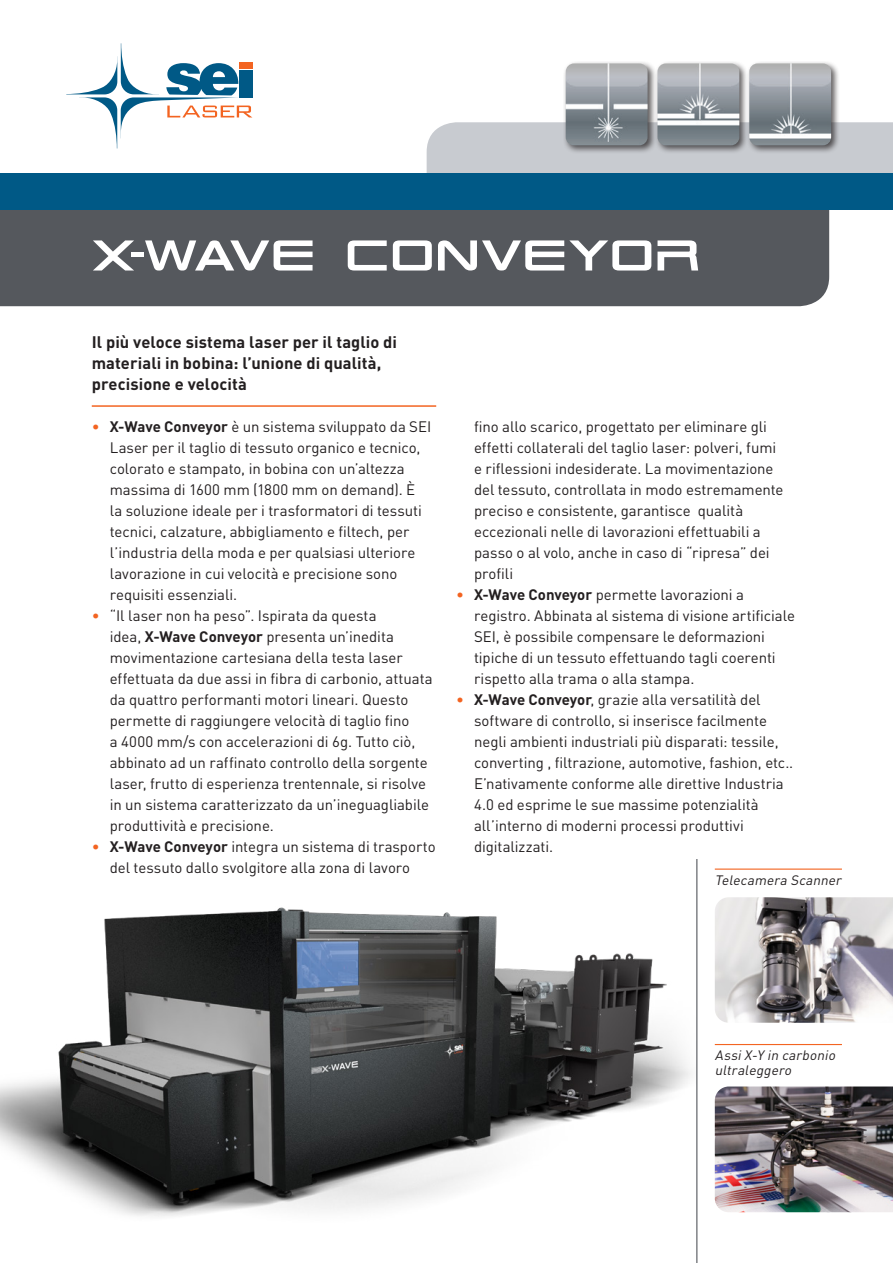
<style>
.page{position:relative;width:893px;height:1263px;background:#fff}
.page>*{position:absolute;margin:0;border:0;box-sizing:border-box;transform-origin:0 0}
.t1{font:57px "TR 909";letter-spacing:-.01em;color:#fff}
.t2{font:700 16.5px/21px "DIN Pro";letter-spacing:.005em;color:#231f20}
.t3{font:15px/21px "DIN Pro";letter-spacing:-.005em;color:#231f20}
.testo-immagini{font:italic 13.5px/15px "DIN Pro";color:#231f20}
.s1{color:#f36421}
.s2{font-weight:700}
</style>
<div class="page">
<div style="left:427px;top:122px;width:466px;height:51px;background:#c8cbd0"></div>
<div style="left:0;top:209px;width:829px;height:97px;background:#55585d"></div>
<div style="left:0;top:173px;width:893px;height:36px;background:#005986"></div>
<hr style="left:92px;top:405px;width:344px;height:2px;background:#f36421">
<div style="left:746px;top:61px;width:94px;height:94px;background:#231f20;opacity:.75"></div>
<img style="left:749px;top:63px;width:82px;height:82px">
<div style="left:655px;top:61px;width:94px;height:94px;background:#231f20;opacity:.75"></div>
<img style="left:657px;top:63px;width:82px;height:82px">
<div style="left:563px;top:61px;width:94px;height:94px;background:#231f20;opacity:.75"></div>
<img style="left:566px;top:63px;width:82px;height:82px">
<img style="left:715px;top:1086px;width:178px;height:126px">
<hr style="left:715px;top:1044px;width:127px;height:1px;background:#f36421">
<hr style="left:696px;top:859px;width:1px;height:404px;background:#55585d">
<img style="left:0;top:907px;width:691px;height:310px">
<hr style="left:715px;top:868px;width:127px;height:2px;background:#f36421">
<svg style="left:66px;top:43px;width:186px;height:106px"></svg>
<img style="left:715px;top:897px;width:178px;height:126px">
<p class="t1" style="left:92px;top:217px;width:610px">x-wave conveyor</p>
<p class="t2" style="left:92px;top:330px;width:307px">Il più veloce sistema laser per il taglio di materiali in bobina: l’unione di qualità, precisione e velocità</p>
<p class="t3" style="left:110px;top:415px;width:323px;text-indent:-18px"><span class="s1">•</span> <span class="s2">X-Wave Conveyor</span> è un sistema sviluppato da SEI Laser per il taglio di tessuto organico e tecnico, colorato e stampato, in bobina con un’altezza massima di 1600 mm (1800 mm on demand). È la soluzione ideale per i trasformatori di tessuti tecnici, calzature, abbigliamento e filtech, per l’industria della moda e per qualsiasi ulteriore lavorazione in cui velocità e precisione sono requisiti essenziali.</p>
<p class="t3" style="left:110px;top:604px;width:324px;text-indent:-18px"><span class="s1">•</span> “Il laser non ha peso”. Ispirata da questa<br>idea, <span class="s2">X-Wave Conveyor</span> presenta un’inedita movimentazione cartesiana della testa laser effettuata da due assi in fibra di carbonio, attuata da quattro performanti motori lineari. Questo permette di raggiungere velocità di taglio fino<br>a 4000 mm/s con accelerazioni di 6g. Tutto ciò, abbinato ad un raffinato controllo della sorgente laser, frutto di esperienza trentennale, si risolve in un sistema caratterizzato da un’ineguagliabile produttività e precisione.</p>
<p class="t3" style="left:92px;top:835px;width:345px;text-align:center"><span class="s1">•</span> <span class="s2">X-Wave Conveyor</span> integra un sistema di trasporto del tessuto dallo svolgitore alla zona di lavoro</p>
<p class="t3" style="left:474px;top:415px;width:311px">fino allo scarico, progettato per eliminare gli effetti collaterali del taglio laser: polveri, fumi e riflessioni indesiderate. La movimentazione del tessuto, controllata in modo estremamente preciso e consistente, garantisce qualità eccezionali nelle di lavorazioni effettuabili a passo o al volo, anche in caso di “ripresa” dei profili</p>
<p class="t3" style="left:474px;top:583px;width:322px;text-indent:-18px"><span class="s1">•</span> <span class="s2">X-Wave Conveyor</span> permette lavorazioni a registro. Abbinata al sistema di visione artificiale SEI, è possibile compensare le deformazioni tipiche di un tessuto effettuando tagli coerenti rispetto alla trama o alla stampa.</p>
<p class="t3" style="left:474px;top:688px;width:321px;text-indent:-18px"><span class="s1">•</span> <span class="s2">X-Wave Conveyor</span>, grazie alla versatilità del software di controllo, si inserisce facilmente negli ambienti industriali più disparati: tessile, converting , filtrazione, automotive, fashion, etc..<br>E’nativamente conforme alle direttive Industria 4.0 ed esprime le sue massime potenzialità all’interno di moderni processi produttivi digitalizzati.</p>
<p class="testo-immagini" style="left:715px;top:871px;width:131px">Telecamera Scanner</p>
<p class="testo-immagini" style="left:715px;top:1046px;width:125px">AssiX-Y in carbonio ultraleggero</p>
</div>
